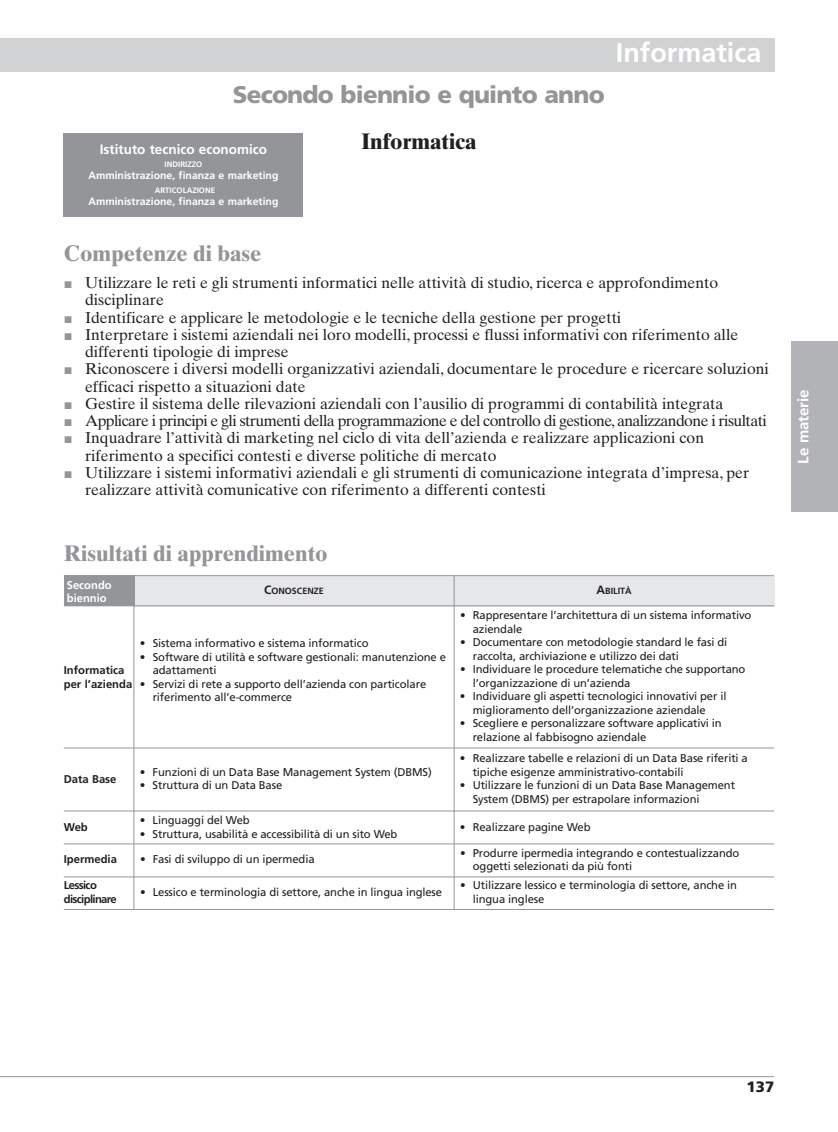
<style>
.page{position:relative;width:838px;height:1132px;background:#fff}
.page>*{position:absolute;margin:0;border:0;box-sizing:border-box;transform-origin:0 0}
.t1{font:700 27px "Frutiger";color:#fff}
.t2{font:900 24px "Frutiger";letter-spacing:-.03em;color:#939598}
.t3{font:700 22.5px "Times Ten";color:#939598}
.t4{font:700 22.5px "Times Ten";color:#231f20}
.t5{font:15.75px/17.2px "Times Ten";color:#231f20}
.t6{font:15.75px "Times Ten";letter-spacing:-.035em;color:#231f20}
.t7{font:700 15px "Frutiger";color:#fff}
.t8{font:900 15px "Frutiger";color:#231f20}
.t9{font:700 13.5px "Frutiger";color:#fff}
.t10{font:11.25px/13.5px "Frutiger";letter-spacing:-.01em;color:#231f20}
.t11{font:700 11.25px/13.5px "Frutiger";color:#231f20}
.t12{font:700 11.25px/13.5px "Frutiger";letter-spacing:-.055em;color:#231f20}
.t13{font:700 11.25px/13.5px "Frutiger";color:#fff}
.t14{font:700 10.5px "Frutiger";color:#fff}
.t15{font:700 9px "Frutiger";color:#231f20}
.t16{font:700 7.8px "Frutiger";color:#fff}
.s1{font-family:"European Pi Three";color:#939598}
.s2{font-size:12px}
</style>
<div class="page">
<div style="left:791px;top:341px;width:47px;height:170px;background:#b2b3b7"></div>
<div style="left:0;top:38px;width:774px;height:34px;background:#d1d2d4"></div>
<hr style="left:0;top:1075px;width:774px;height:1px;background:#939598">
<div style="left:64px;top:133px;width:239px;height:84px;background:#939598"></div>
<div style="left:134px;top:575px;width:320px;height:31px;background:#e6e7e9"></div>
<div style="left:454px;top:575px;width:320px;height:31px;background:#e6e7e9"></div>
<hr style="left:64px;top:605px;width:710px;height:1px;background:#939598">
<hr style="left:64px;top:575px;width:710px;height:1px;background:#939598">
<hr style="left:64px;top:747px;width:710px;height:1px;background:#939598">
<hr style="left:64px;top:810px;width:710px;height:1px;background:#939598">
<hr style="left:133px;top:585px;width:1px;height:324px;background:#939598">
<hr style="left:454px;top:575px;width:1px;height:334px;background:#939598">
<hr style="left:64px;top:843px;width:710px;height:1px;background:#939598">
<hr style="left:64px;top:876px;width:710px;height:1px;background:#939598">
<hr style="left:64px;top:908px;width:710px;height:1px;background:#939598">
<div style="left:64px;top:575px;width:70px;height:30px;background:#939598"></div>
<h2 class="t2" style="left:233px;top:85px;width:373px">Secondo biennio e quinto anno</h2>
<p class="t9" style="left:100px;top:143px;width:169px">Istituto tecnico economico</p>
<p class="t16" style="left:165px;top:161px;width:39px">INDIRIZZO</p>
<p class="t14" style="left:88px;top:171px;width:191px">Amministrazione, finanza e marketing</p>
<p class="t16" style="left:155px;top:187px;width:62px">ARTICOLAZIONE</p>
<p class="t14" style="left:88px;top:197px;width:191px">Amministrazione, finanza e marketing</p>
<h3 class="t4" style="left:361px;top:133px;width:117px">Informatica</h3>
<h1 class="t1" style="left:616px;top:42px;width:147px">Informatica</h1>
<h3 class="t3" style="left:64px;top:245px;width:199px">Competenze di base</h3>
<h3 class="t5" style="left:85px;top:275px;width:634px;text-indent:-21px"><span class="s1">-</span> Utilizzare le reti e gli strumenti informatici nelle attività di studio, ricerca e approfondimento disciplinare</h3>
<h3 class="t5" style="left:64px;top:310px;width:559px"><span class="s1">-</span> Identificare e applicare le metodologie e le tecniche della gestione per progetti</h3>
<h3 class="t5" style="left:85px;top:327px;width:654px;text-indent:-21px"><span class="s1">-</span> Interpretare i sistemi aziendali nei loro modelli, processi e flussi informativi con riferimento alle differenti tipologie di imprese</h3>
<h3 class="t5" style="left:85px;top:362px;width:685px;text-indent:-21px"><span class="s1">-</span> Riconoscere i diversi modelli organizzativi aziendali, documentare le procedure e ricercare soluzioni efficaci rispetto a situazioni date</h3>
<h3 class="t5" style="left:64px;top:396px;width:661px"><span class="s1">-</span> Gestire il sistema delle rilevazioni aziendali con l’ausilio di programmi di contabilità integrata</h3>
<h3 class="t6" style="left:64px;top:415px;width:704px"><span class="s1">-</span> Applicare i principi e gli strumenti della programmazione e del controllo di gestione, analizzandone i risultati</h3>
<h3 class="t5" style="left:85px;top:431px;width:620px;text-indent:-21px"><span class="s1">-</span> Inquadrare l’attività di marketing nel ciclo di vita dell’azienda e realizzare applicazioni con riferimento a specifici contesti e diverse politiche di mercato</h3>
<h3 class="t5" style="left:85px;top:465px;width:665px;text-indent:-21px"><span class="s1">-</span> Utilizzare i sistemi informativi aziendali e gli strumenti di comunicazione integrata d’impresa, per realizzare attività comunicative con riferimento a differenti contesti</h3>
<h3 class="t3" style="left:64px;top:545px;width:265px">Risultati di apprendimento</h3>
<p class="t13" style="left:67px;top:578px;width:46px">Secondo biennio</p>
<p class="t11" style="left:64px;top:664px;width:70px">Informatica per l’azienda</p>
<p class="t11" style="left:64px;top:772px;width:54px">Data Base</p>
<p class="t11" style="left:64px;top:820px;width:26px">Web</p>
<p class="t15" style="left:264px;top:587px;width:61px"><span class="s2">C</span>ONOSCENZE</p>
<p class="t15" style="left:596px;top:587px;width:37px"><span class="s2">A</span>BILITÀ</p>
<p class="t10" style="left:140px;top:637px;width:230px">• Sistema informativo e sistema informatico</p>
<p class="t10" style="left:153px;top:650px;width:295px;text-indent:-13px">• Software di utilità e software gestionali: manutenzione e adattamenti</p>
<p class="t10" style="left:153px;top:677px;width:275px;text-indent:-13px">• Servizi di rete a supporto dell’azienda con particolare riferimento all’e-commerce</p>
<p class="t10" style="left:140px;top:765px;width:293px">• Funzioni di un Data Base Management System (DBMS)</p>
<p class="t10" style="left:140px;top:779px;width:144px">• Struttura di un Data Base</p>
<p class="t10" style="left:140px;top:814px;width:111px">• Linguaggi del Web</p>
<p class="t10" style="left:140px;top:827px;width:259px">• Struttura, usabilità e accessibilità di un sito Web</p>
<p class="t10" style="left:473px;top:609px;width:280px;text-indent:-13px">• Rappresentare l’architettura di un sistema informativo aziendale</p>
<p class="t10" style="left:473px;top:636px;width:256px;text-indent:-13px">• Documentare con metodologie standard le fasi di raccolta, archiviazione e utilizzo dei dati</p>
<p class="t10" style="left:473px;top:663px;width:274px;text-indent:-13px">• Individuare le procedure telematiche che supportano l’organizzazione di un’azienda</p>
<p class="t10" style="left:473px;top:690px;width:255px;text-indent:-13px">• Individuare gli aspetti tecnologici innovativi per il miglioramento dell’organizzazione aziendale</p>
<p class="t10" style="left:473px;top:717px;width:251px;text-indent:-13px">• Scegliere e personalizzare software applicativi in relazione al fabbisogno aziendale</p>
<p class="t10" style="left:472px;top:752px;width:277px;text-indent:-13px">• Realizzare tabelle e relazioni di un Data Base riferiti a tipiche esigenze amministrativo-contabili</p>
<p class="t10" style="left:472px;top:779px;width:264px;text-indent:-13px">• Utilizzare le funzioni di un Data Base Management<br>System (DBMS) per estrapolare informazioni</p>
<p class="t10" style="left:460px;top:820px;width:132px">• Realizzare pagine Web</p>
<p class="t11" style="left:64px;top:853px;width:55px">Ipermedia</p>
<p class="t10" style="left:140px;top:853px;width:176px">• Fasi di sviluppo di un ipermedia</p>
<p class="t10" style="left:473px;top:846px;width:268px;text-indent:-13px">• Produrre ipermedia integrando e contestualizzando oggetti selezionati da più fonti</p>
<p class="t12" style="left:64px;top:879px;width:54px">Lessico disciplinare</p>
<p class="t10" style="left:140px;top:886px;width:304px">• Lessico e terminologia di settore, anche in lingua inglese</p>
<p class="t10" style="left:473px;top:879px;width:266px;text-indent:-13px">• Utilizzare lessico e terminologia di settore, anche in lingua inglese</p>
<h3 class="t7" style="left:797px;top:463px;width:76px;rotate:-90deg">Le materie</h3>
<h3 class="t8" style="left:746px;top:1080px;width:29px">137</h3>
</div>
